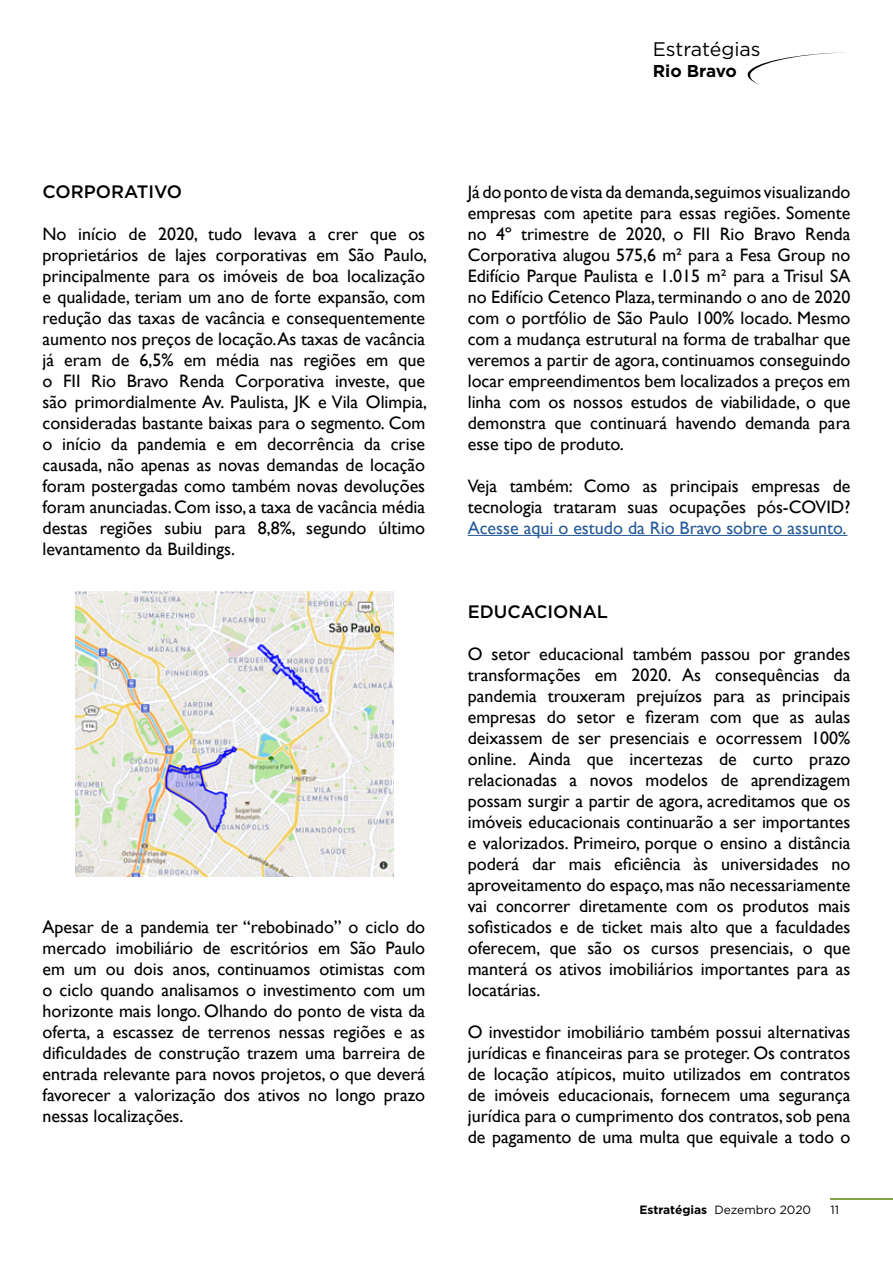
<style>
.page{position:relative;width:893px;height:1263px;background:#fff}
.page>*{position:absolute;margin:0;border:0;box-sizing:border-box;transform-origin:0 0}
.t1{font:19.65px "Gotham";color:#000}
.t2{font:18px/21px "Gill Sans";color:#000;text-align:justify}
.t3{font:18px "Gill Sans";color:#275b9b}
.t4{font:500 18px "Gotham";color:#000}
.t5{font:700 17.1px "Gotham";letter-spacing:-.01em;color:#000}
.t6{font:12px "Gotham";color:#000}
.s1{font-weight:700}
</style>
<div class="page">
<hr style="left:831px;top:1198px;width:62px;height:1px;background:#80a34a">
<svg style="left:747px;top:52px;width:99px;height:33px"></svg>
<hr style="left:468px;top:535px;width:379px;height:1px;background:#275b9b">
<img style="left:76px;top:592px;width:317px;height:284px">
<p class="t1" style="left:653px;top:36px;width:109px">Estratégias</p>
<p class="t5" style="left:653px;top:59px;width:86px">Rio Bravo</p>
<p class="t4" style="left:43px;top:180px;width:141px">CORPORATIVO</p>
<p class="t2" style="left:43px;top:224px;width:386px">No início de 2020, tudo levava a crer que os proprietários de lajes corporativas em São Paulo, principalmente para os imóveis de boa localização e qualidade, teriam um ano de forte expansão, com redução das taxas de vacância e consequentemente aumento nos preços de locação.As taxas de vacância já eram de 6,5% em média nas regiões em que o FII Rio Bravo Renda Corporativa investe, que são primordialmente Av. Paulista, JK e Vila Olimpia, consideradas bastante baixas para o segmento. Com o início da pandemia e em decorrência da crise causada, não apenas as novas demandas de locação foram postergadas como também novas devoluções foram anunciadas. Com isso, a taxa de vacância média destas regiões subiu para 8,8%, segundo último levantamento da Buildings.</p>
<p class="t2" style="left:43px;top:917px;width:384px">Apesar de a pandemia ter “rebobinado” o ciclo do mercado imobiliário de escritórios em São Paulo em um ou dois anos, continuamos otimistas com o ciclo quando analisamos o investimento com um horizonte mais longo. Olhando do ponto de vista da oferta, a escassez de terrenos nessas regiões e as dificuldades de construção trazem uma barreira de entrada relevante para novos projetos, o que deverá favorecer a valorização dos ativos no longo prazo nessas localizações.</p>
<p class="t2" style="left:468px;top:182px;width:384px">Já do ponto de vista da demanda,seguimos visualizando empresas com apetite para essas regiões. Somente no 4º trimestre de 2020, o FII Rio Bravo Renda Corporativa alugou 575,6 m² para a Fesa Group no Edifício Parque Paulista e 1.015 m² para a Trisul SA no Edifício Cetenco Plaza, terminando o ano de 2020 com o portfólio de São Paulo 100% locado. Mesmo com a mudança estrutural na forma de trabalhar que veremos a partir de agora, continuamos conseguindo locar empreendimentos bem localizados a preços em linha com os nossos estudos de viabilidade, o que demonstra que continuará havendo demanda para esse tipo de produto.</p>
<p class="t2" style="left:468px;top:476px;width:384px">Veja também: Como as principais empresas de tecnologia trataram suas ocupações pós-COVID?</p>
<p class="t3" style="left:468px;top:518px;width:380px">Acesse aqui o estudo da Rio Bravo sobre o assunto.</p>
<p class="t4" style="left:468px;top:600px;width:142px">EDUCACIONAL</p>
<p class="t2" style="left:468px;top:644px;width:384px">O setor educacional também passou por grandes transformações em 2020. As consequências da pandemia trouxeram prejuízos para as principais empresas do setor e fizeram com que as aulas deixassem de ser presenciais e ocorressem 100% online. Ainda que incertezas de curto prazo relacionadas a novos modelos de aprendizagem possam surgir a partir de agora, acreditamos que os imóveis educacionais continuarão a ser importantes e valorizados. Primeiro, porque o ensino a distância poderá dar mais eficiência às universidades no aproveitamento do espaço, mas não necessariamente vai concorrer diretamente com os produtos mais sofisticados e de ticket mais alto que a faculdades oferecem, que são os cursos presenciais, o que manterá os ativos imobiliários importantes para as locatárias.</p>
<p class="t2" style="left:468px;top:1022px;width:384px">O investidor imobiliário também possui alternativas jurídicas e financeiras para se proteger. Os contratos de locação atípicos, muito utilizados em contratos de imóveis educacionais, fornecem uma segurança jurídica para o cumprimento dos contratos, sob pena de pagamento de uma multa que equivale a todo o</p>
<p class="t6" style="left:640px;top:1202px;width:173px"><span class="s1">Estratégias</span> Dezembro 2020</p>
<p class="t6" style="left:831px;top:1202px;width:10px">11</p>
</div>
